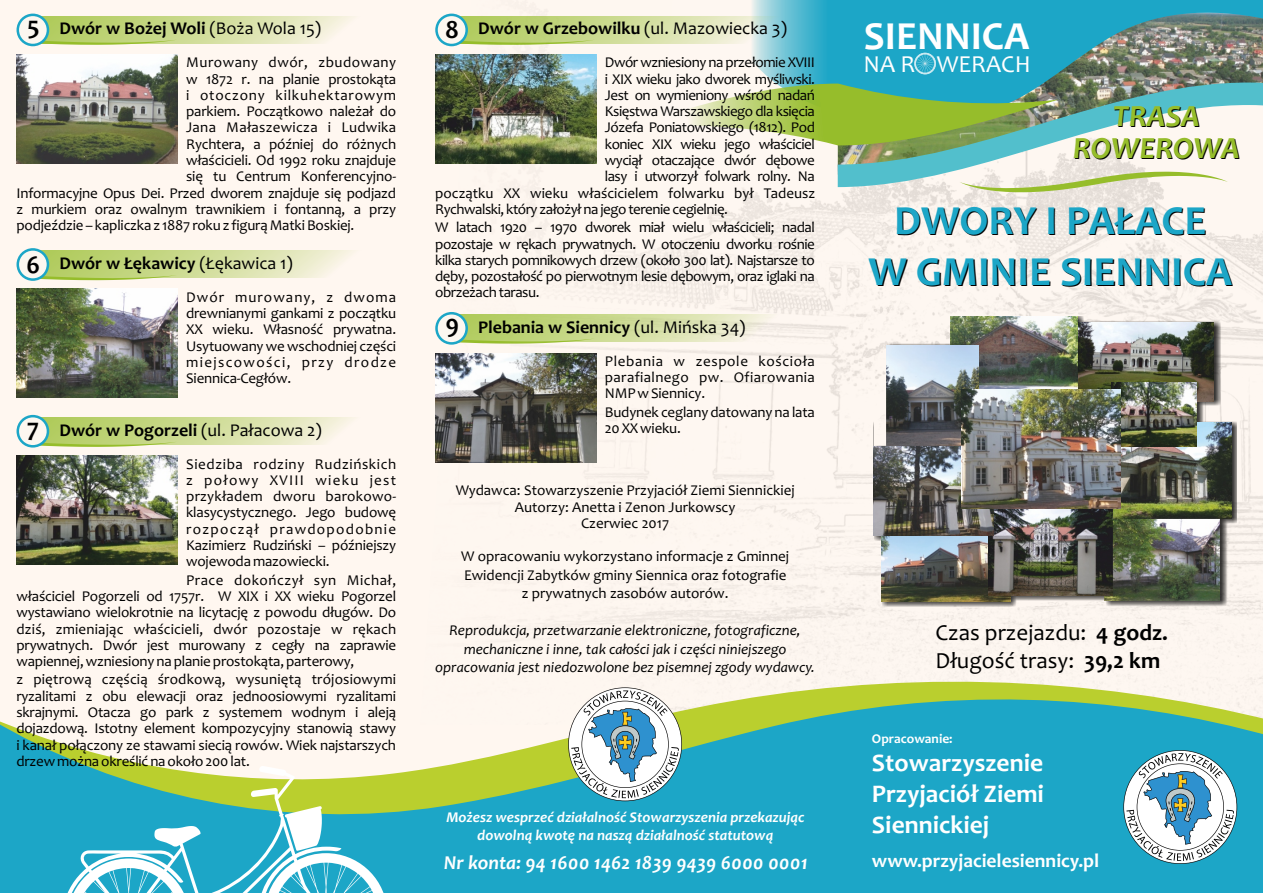
<style>
.page{position:relative;width:1263px;height:893px;background:#fff}
.page>*{position:absolute;margin:0;border:0;box-sizing:border-box;transform-origin:0 0}
.t1{font:700 41.7px/51px "Candara";color:#000;text-align:center}
.t2{font:700 40.2px "Candara";color:#fff}
.t3{font:italic 700 31.05px/32.2px "Candara";color:#000;text-align:center}
.t4{font:700 25.5px/31.2px "Candara";color:#fff;text-align:justify}
.t5{font:24.6px "Candara";color:#fff}
.t6{font:23.1px/28.2px "Candara";color:#000}
.t7{font:italic 700 19.8px "Candara";color:#fff}
.t8{font:700 19.5px "Candara";color:#fff}
.t9{font:700 18px "Candara";color:#000}
.t10{font:15px/16.4px "Candara";letter-spacing:-.015em;color:#000;text-align:justify}
.t11{font:15px "Candara";letter-spacing:-.035em;color:#000}
.t12{font:italic 15px/18.3px "Candara";color:#000;text-align:center}
.t13{font:italic 700 15px/18.3px "Candara";color:#fff;text-align:center}
.t14{font:15px "Candara";letter-spacing:.05em;color:#000}
.t15{font:15px "Candara";letter-spacing:.02em;color:#000}
.t16{font:15px "Candara";letter-spacing:.035em;color:#000}
.t17{font:700 13.5px "Candara";color:#fff}
.s1{font-size:25.65px}
.s2{font-weight:400}
.s3{font-weight:700}
</style>
<div class="page">
<div style="left:0;top:0;width:392px;height:669px;background:#fff7f0"></div>
<svg style="left:40px;top:44px;width:137px;height:1px"></svg>
<svg style="left:40px;top:278px;width:137px;height:2px"></svg>
<img style="left:392px;top:0;width:871px;height:669px">
<svg style="left:40px;top:445px;width:137px;height:2px"></svg>
<svg style="left:714px;top:0;width:549px;height:82px;background:#4aa3b4"></svg>
<div style="left:0;top:669px;width:1263px;height:18px;background:#fef7f0"></div>
<svg style="left:0;top:687px;width:1263px;height:206px;fill:#1ca6c7"></svg>
<svg style="left:1123px;top:750px;width:114px;height:114px"></svg>
<svg style="left:618px;top:82px;width:645px;height:110px"></svg>
<svg style="left:568px;top:687px;width:114px;height:114px"></svg>
<svg style="left:460px;top:16px;width:350px;height:28px;background:#c1d8a0"></svg>
<svg style="left:435px;top:14px;width:33px;height:32px"></svg>
<div style="left:438px;top:16px;width:27px;height:28px;background:#fcf7f0;border-radius:50%"></div>
<svg style="left:460px;top:314px;width:350px;height:28px;background:#d3dda2"></svg>
<svg style="left:435px;top:312px;width:33px;height:33px"></svg>
<div style="left:438px;top:314px;width:27px;height:28px;background:#fcf7f0;border-radius:50%"></div>
<img style="left:435px;top:54px;width:161px;height:109px">
<img style="left:435px;top:353px;width:161px;height:109px">
<svg style="left:42px;top:16px;width:350px;height:28px;background:#d6e0a3"></svg>
<svg style="left:17px;top:14px;width:32px;height:32px"></svg>
<div style="left:19px;top:16px;width:28px;height:28px;background:#fcf7f0;border-radius:50%"></div>
<img style="left:17px;top:54px;width:161px;height:109px">
<svg style="left:43px;top:251px;width:349px;height:27px;background:#d6e0a4"></svg>
<svg style="left:17px;top:248px;width:32px;height:33px"></svg>
<div style="left:19px;top:251px;width:28px;height:27px;background:#fcf7f0;border-radius:50%"></div>
<img style="left:17px;top:289px;width:161px;height:109px">
<svg style="left:41px;top:417px;width:351px;height:28px;background:#d6e0a4"></svg>
<svg style="left:17px;top:415px;width:32px;height:33px"></svg>
<div style="left:19px;top:417px;width:28px;height:28px;background:#fcf7f0;border-radius:50%"></div>
<img style="left:17px;top:456px;width:161px;height:109px">
<svg style="left:914px;top:53px;width:22px;height:21px"></svg>
<svg style="left:63px;top:765px;width:324px;height:128px"></svg>
<div style="left:873px;top:316px;width:364px;height:291px;background:#000;opacity:.78"></div>
<img style="left:1077px;top:323px;width:136px;height:78px">
<img style="left:1105px;top:518px;width:115px;height:83px">
<img style="left:1112px;top:423px;width:119px;height:95px">
<img style="left:882px;top:536px;width:128px;height:65px">
<img style="left:988px;top:508px;width:124px;height:87px">
<img style="left:951px;top:317px;width:126px;height:72px">
<img style="left:887px;top:345px;width:91px;height:101px">
<img style="left:874px;top:446px;width:119px;height:90px">
<img style="left:1111px;top:383px;width:85px;height:64px">
<img style="left:962px;top:389px;width:158px;height:119px">
<p class="t9" style="left:27px;top:21px;width:295px"><span class="s1">5</span> Dwór w Bożej Woli <span class="s2">(Boża Wola 15)</span></p>
<p class="t16" style="left:186px;top:56px;width:212px">Murowany dwór, zbudowany</p>
<p class="t10" style="left:186px;top:72px;width:212px">w 1872 r. na planie prostokąta</p>
<p class="t14" style="left:186px;top:89px;width:212px">i otoczony kilkuhektarowym</p>
<p class="t10" style="left:186px;top:105px;width:212px">parkiem. Początkowo należał do</p>
<p class="t15" style="left:186px;top:122px;width:212px">Jana Małaszewicza i Ludwika</p>
<p class="t10" style="left:186px;top:137px;width:212px">Rychtera, a później do różnych</p>
<p class="t10" style="left:186px;top:153px;width:212px">właścicieli. Od 1992 roku znajduje</p>
<p class="t10" style="left:186px;top:170px;width:212px">się tu Centrum Konferencyjno-</p>
<p class="t10" style="left:16px;top:186px;width:381px">Informacyjne Opus Dei. Przed dworem znajduje się podjazd</p>
<p class="t10" style="left:16px;top:202px;width:381px">z murkiem oraz owalnym trawnikiem i fontanną, a przy</p>
<p class="t10" style="left:16px;top:219px;width:339px">podjeździe – kapliczka z 1887 roku z figurą Matki Boskiej.</p>
<p class="t9" style="left:27px;top:256px;width:268px"><span class="s1">6</span> Dwór w Łękawicy <span class="s2">(Łękawica 1)</span></p>
<p class="t10" style="left:186px;top:290px;width:212px">Dwór murowany, z dwoma drewnianymi gankami z początku XX wieku. Własność prywatna.<br>Usytuowany we wschodniej części miejscowości, przy drodze Siennica-Cegłów.</p>
<p class="t9" style="left:27px;top:423px;width:296px"><span class="s1">7</span> Dwór w Pogorzeli <span class="s2">(ul. Pałacowa 2)</span></p>
<p class="t10" style="left:186px;top:457px;width:212px">Siedziba rodziny Rudzińskich z połowy XVIII wieku jest przykładem dworu barokowo&shy;klasycystycznego. Jego budowę rozpoczął prawdopodobnie Kazimierz Rudziński – późniejszy wojewoda mazowiecki.</p>
<p class="t10" style="left:16px;top:573px;width:381px;text-indent:170px">Prace dokończył syn Michał, właściciel Pogorzeli od 1757r. W XIX i XX wieku Pogorzel wystawiano wielokrotnie na licytację z powodu długów. Do dziś, zmieniając właścicieli, dwór pozostaje w rękach prywatnych. Dwór jest murowany z cegły na zaprawie wapiennej, wzniesiony na planie prostokąta, parterowy,</p>
<p class="t10" style="left:16px;top:673px;width:381px">z piętrową częścią środkową, wysuniętą trójosiowymi ryzalitami z obu elewacji oraz jednoosiowymi ryzalitami skrajnymi. Otacza go park z systemem wodnym i aleją dojazdową. Istotny element kompozycyjny stanowią stawy i kanał połączony ze stawami siecią rowów. Wiek najstarszych drzew można określić na około 200 lat.</p>
<p class="t9" style="left:445px;top:21px;width:343px"><span class="s1">8</span> Dwór w Grzebowilku <span class="s2">(ul. Mazowiecka 3)</span></p>
<p class="t11" style="left:605px;top:56px;width:212px">Dwór wzniesiony na przełomie XVIII</p>
<p class="t10" style="left:605px;top:72px;width:212px">i XIX wieku jako dworek myśliwski.</p>
<p class="t11" style="left:605px;top:89px;width:212px">Jest on wymieniony wśród nadań</p>
<p class="t11" style="left:605px;top:105px;width:212px">Księstwa Warszawskiego dla księcia</p>
<p class="t11" style="left:605px;top:122px;width:212px">Józefa Poniatowskiego (1812). Pod</p>
<p class="t11" style="left:605px;top:138px;width:212px">koniec XIX wieku jego właściciel</p>
<p class="t11" style="left:605px;top:154px;width:212px">wyciął otaczające dwór dębowe</p>
<p class="t11" style="left:605px;top:170px;width:212px">lasy i utworzył folwark rolny. Na</p>
<p class="t10" style="left:435px;top:186px;width:382px">początku XX wieku właścicielem folwarku był Tadeusz</p>
<p class="t11" style="left:435px;top:203px;width:294px">Rychwalski, który założył na jego terenie cegielnię.</p>
<p class="t10" style="left:435px;top:221px;width:381px">W latach 1920 – 1970 dworek miał wielu właścicieli; nadal pozostaje w rękach prywatnych. W otoczeniu dworku rośnie kilka starych pomnikowych drzew (około 300 lat). Najstarsze to dęby, pozostałość po pierwotnym lesie dębowym, oraz iglaki na obrzeżach tarasu.</p>
<p class="t9" style="left:445px;top:320px;width:302px"><span class="s1">9</span> Plebania w Siennicy <span class="s2">(ul. Mińska 34)</span></p>
<p class="t10" style="left:605px;top:354px;width:212px">Plebania w zespole kościoła parafialnego pw. Ofiarowania NMP w Siennicy.</p>
<p class="t10" style="left:605px;top:405px;width:212px">Budynek ceglany datowany na lata<br>20 XX wieku.</p>
<p class="t10" style="left:456px;top:484px;width:340px;text-align:center">Wydawca: Stowarzyszenie Przyjaciół Ziemi Siennickiej<br>Autorzy: Anetta i Zenon Jurkowscy<br>Czerwiec 2017</p>
<p class="t10" style="left:461px;top:549px;width:329px;line-height:18.3px;text-align:center">W opracowaniu wykorzystano informacje z Gminnej<br>Ewidencji Zabytków gminy Siennica oraz fotografie z prywatnych zasobów autorów.</p>
<p class="t12" style="left:435px;top:623px;width:381px">Reprodukcja, przetwarzanie elektroniczne, fotograficzne, mechaniczne i inne, tak całości jak i części niniejszego opracowania jest niedozwolone bez pisemnej zgody wydawcy.</p>
<p class="t13" style="left:446px;top:810px;width:359px">Możesz wesprzeć działalność Stowarzyszenia przekazując dowolną kwotę na naszą działalność statutową</p>
<h3 class="t7" style="left:444px;top:854px;width:366px">Nr konta: 94 1600 1462 1839 9439 6000 0001</h3>
<h2 class="t2" style="left:864px;top:19px;width:167px">SIENNICA</h2>
<h3 class="t5" style="left:863px;top:54px;width:169px">NA R WERACH</h3>
<h3 class="t3" style="left:1074px;top:104px;width:168px">TRASA<br>ROWEROWA</h3>
<h1 class="t1" style="left:870px;top:200px;width:365px">DWORY I PAŁACE<br>W GMINIE SIENNICA</h1>
<h3 class="t6" style="left:935px;top:620px;width:234px">Czas przejazdu: <span class="s3">4 godz.<br></span>Długość trasy: <span class="s3">39,2 km</span></h3>
<p class="t17" style="left:872px;top:733px;width:82px">Opracowanie:</p>
<h3 class="t4" style="left:872px;top:749px;width:173px">Stowarzyszenie Przyjaciół Ziemi Siennickiej</h3>
<h3 class="t8" style="left:872px;top:853px;width:229px">www.przyjacielesiennicy.pl</h3>
</div>
